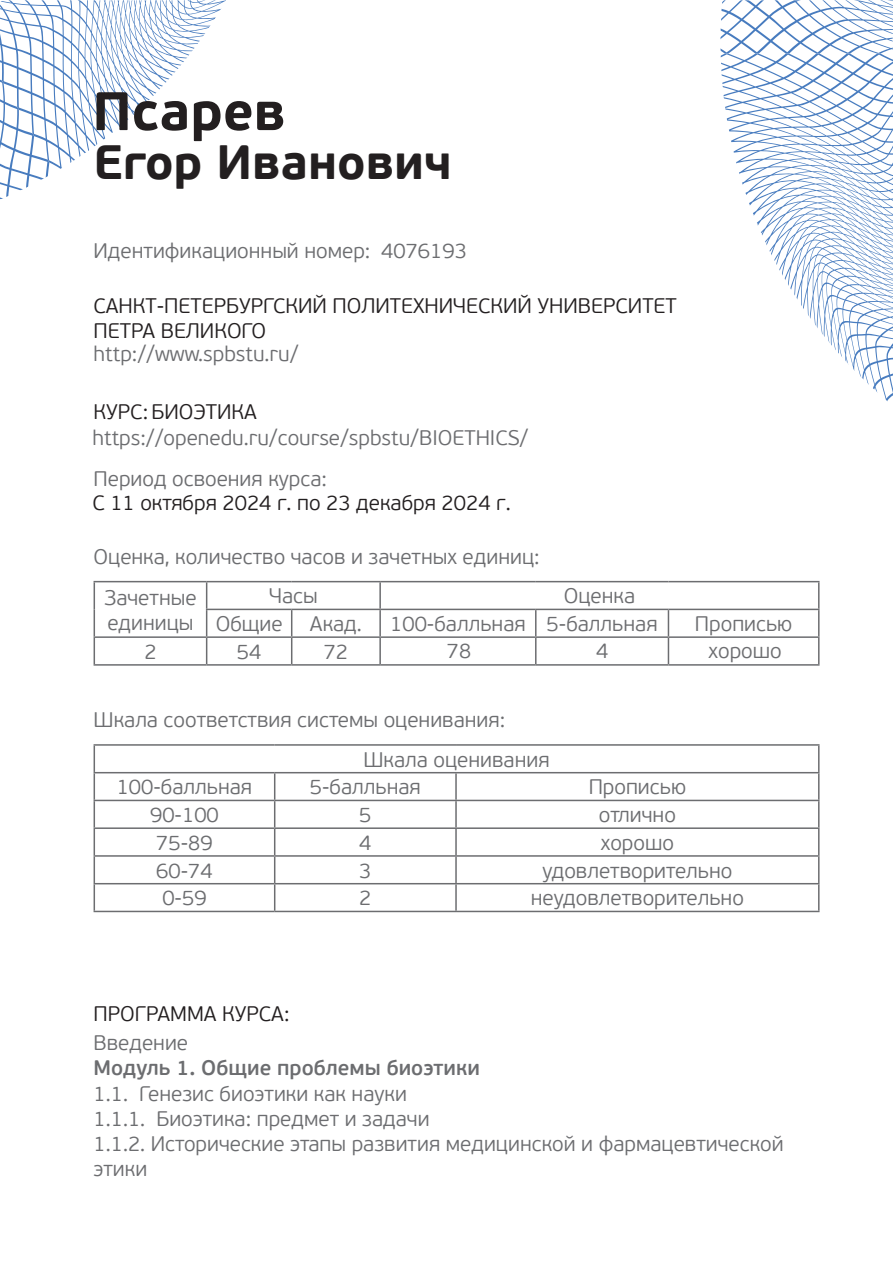
<style>
.page{position:relative;width:893px;height:1263px;background:#fff}
.page>*{position:absolute;margin:0;border:0;box-sizing:border-box;transform-origin:0 0}
.t1{font:700 54px "PF Beau Sans Pro";color:#231f20}
.t2{font:700 48px "PF Beau Sans Pro";color:#231f20}
.t3{font:300 21px/25.2px "PF Beau Sans Pro";color:#6c6d70}
.t4{font:300 21px/25.3px "PF Beau Sans Pro";color:#231f20}
.t5{font:600 21px "PF Beau Sans Pro";color:#6c6d70}
</style>
<div class="page">
<svg style="left:720px;top:0;width:173px;height:54px"></svg>
<svg style="left:720px;top:54px;width:173px;height:348px"></svg>
<svg style="left:0;top:0;width:226px;height:199px"></svg>
<hr style="left:94px;top:581px;width:113px;height:1px;background:#6c6d70">
<hr style="left:207px;top:581px;width:85px;height:1px;background:#6c6d70">
<hr style="left:292px;top:581px;width:88px;height:1px;background:#6c6d70">
<hr style="left:380px;top:581px;width:156px;height:1px;background:#6c6d70">
<hr style="left:379px;top:582px;width:2px;height:27px;background:#6c6d70">
<hr style="left:536px;top:581px;width:132px;height:1px;background:#6c6d70">
<hr style="left:668px;top:581px;width:151px;height:1px;background:#6c6d70">
<hr style="left:206px;top:609px;width:86px;height:1px;background:#6c6d70">
<hr style="left:292px;top:609px;width:88px;height:1px;background:#6c6d70">
<hr style="left:380px;top:609px;width:156px;height:1px;background:#6c6d70">
<hr style="left:379px;top:610px;width:2px;height:26px;background:#6c6d70">
<hr style="left:536px;top:609px;width:132px;height:1px;background:#6c6d70">
<hr style="left:668px;top:609px;width:151px;height:1px;background:#6c6d70">
<hr style="left:94px;top:636px;width:113px;height:2px;background:#6c6d70">
<svg style="left:94px;top:582px;width:1px;height:82px"></svg>
<hr style="left:207px;top:636px;width:85px;height:2px;background:#6c6d70">
<svg style="left:206px;top:582px;width:1px;height:82px"></svg>
<hr style="left:292px;top:636px;width:88px;height:2px;background:#6c6d70">
<svg style="left:291px;top:610px;width:1px;height:54px"></svg>
<hr style="left:380px;top:636px;width:156px;height:2px;background:#6c6d70">
<hr style="left:379px;top:638px;width:2px;height:26px;background:#6c6d70">
<hr style="left:536px;top:636px;width:132px;height:2px;background:#6c6d70">
<svg style="left:535px;top:610px;width:1px;height:54px"></svg>
<hr style="left:668px;top:636px;width:151px;height:2px;background:#6c6d70">
<svg style="left:668px;top:610px;width:1px;height:54px"></svg>
<svg style="left:818px;top:582px;width:1px;height:82px"></svg>
<hr style="left:94px;top:664px;width:113px;height:2px;background:#6c6d70">
<hr style="left:207px;top:664px;width:85px;height:2px;background:#6c6d70">
<hr style="left:292px;top:664px;width:88px;height:2px;background:#6c6d70">
<hr style="left:380px;top:664px;width:156px;height:2px;background:#6c6d70">
<hr style="left:536px;top:664px;width:132px;height:2px;background:#6c6d70">
<hr style="left:668px;top:664px;width:151px;height:2px;background:#6c6d70">
<hr style="left:94px;top:744px;width:181px;height:2px;background:#6c6d70">
<hr style="left:275px;top:744px;width:181px;height:2px;background:#6c6d70">
<hr style="left:456px;top:744px;width:363px;height:2px;background:#6c6d70">
<hr style="left:94px;top:772px;width:181px;height:1px;background:#6c6d70">
<hr style="left:275px;top:772px;width:181px;height:1px;background:#6c6d70">
<hr style="left:456px;top:772px;width:363px;height:1px;background:#6c6d70">
<hr style="left:455px;top:773px;width:2px;height:27px;background:#6c6d70">
<hr style="left:94px;top:800px;width:181px;height:1px;background:#6c6d70">
<hr style="left:275px;top:800px;width:181px;height:1px;background:#6c6d70">
<hr style="left:456px;top:800px;width:363px;height:1px;background:#6c6d70">
<hr style="left:455px;top:801px;width:2px;height:26px;background:#6c6d70">
<hr style="left:94px;top:827px;width:181px;height:2px;background:#6c6d70">
<hr style="left:275px;top:827px;width:181px;height:2px;background:#6c6d70">
<hr style="left:456px;top:827px;width:363px;height:2px;background:#6c6d70">
<hr style="left:455px;top:829px;width:2px;height:26px;background:#6c6d70">
<hr style="left:94px;top:855px;width:181px;height:2px;background:#6c6d70">
<hr style="left:275px;top:855px;width:181px;height:2px;background:#6c6d70">
<hr style="left:456px;top:855px;width:363px;height:2px;background:#6c6d70">
<hr style="left:455px;top:857px;width:2px;height:26px;background:#6c6d70">
<hr style="left:94px;top:883px;width:181px;height:1px;background:#6c6d70">
<svg style="left:94px;top:746px;width:1px;height:165px"></svg>
<hr style="left:275px;top:883px;width:181px;height:1px;background:#6c6d70">
<svg style="left:274px;top:773px;width:1px;height:138px"></svg>
<hr style="left:456px;top:883px;width:363px;height:1px;background:#6c6d70">
<hr style="left:455px;top:884px;width:2px;height:27px;background:#6c6d70">
<svg style="left:818px;top:746px;width:1px;height:165px"></svg>
<hr style="left:94px;top:911px;width:181px;height:1px;background:#6c6d70">
<hr style="left:275px;top:911px;width:181px;height:1px;background:#6c6d70">
<hr style="left:456px;top:911px;width:363px;height:1px;background:#6c6d70">
<h1 class="t1" style="left:92px;top:78px;width:195px">Псарев</h1>
<h2 class="t2" style="left:94px;top:133px;width:360px">Егор Иванович</h2>
<p class="t3" style="left:94px;top:238px;width:278px">Идентификационный номер:</p>
<p class="t4" style="left:94px;top:293px;width:585px">САНКТ-ПЕТЕРБУРГСКИЙ ПОЛИТЕХНИЧЕСКИЙ УНИВЕРСИТЕТ<br>ПЕТРА ВЕЛИКОГО</p>
<p class="t3" style="left:94px;top:342px;width:206px">http://www.spbstu.ru/</p>
<p class="t4" style="left:94px;top:399px;width:165px">КУРС:БИОЭТИКА</p>
<p class="t3" style="left:381px;top:238px;width:87px">4076193</p>
<p class="t3" style="left:92px;top:426px;width:437px">https://openedu.ru/course/spbstu/BIOETHICS/</p>
<p class="t3" style="left:94px;top:466px;width:235px">Период освоения курса:</p>
<p class="t4" style="left:92px;top:490px;width:420px">С 11 октября 2024 г. по 23 декабря 2024 г.</p>
<p class="t3" style="left:94px;top:545px;width:448px">Оценка, количество часов и зачетных единиц:</p>
<p class="t3" style="left:104px;top:585px;width:94px">Зачетные единицы</p>
<p class="t3" style="left:269px;top:584px;width:50px">Часы</p>
<p class="t3" style="left:564px;top:584px;width:73px">Оценка</p>
<p class="t3" style="left:216px;top:612px;width:69px">Общие</p>
<p class="t3" style="left:310px;top:612px;width:53px">Акад.</p>
<p class="t3" style="left:390px;top:612px;width:269px">100-балльная 5-балльная</p>
<p class="t3" style="left:695px;top:612px;width:99px">Прописью</p>
<p class="t3" style="left:144px;top:639px;width:14px">2</p>
<p class="t3" style="left:237px;top:639px;width:26px">54</p>
<p class="t3" style="left:324px;top:639px;width:26px">72</p>
<p class="t3" style="left:447px;top:639px;width:26px">78</p>
<p class="t3" style="left:596px;top:639px;width:14px">4</p>
<p class="t3" style="left:709px;top:639px;width:75px">хорошо</p>
<p class="t3" style="left:94px;top:707px;width:413px">Шкала соответствия системы оценивания:</p>
<p class="t3" style="left:363px;top:747px;width:188px">Шкала оценивания</p>
<p class="t3" style="left:117px;top:775px;width:137px">100-балльная</p>
<p class="t3" style="left:310px;top:775px;width:113px">5-балльная</p>
<p class="t3" style="left:589px;top:775px;width:99px">Прописью</p>
<p class="t3" style="left:150px;top:803px;width:70px">90-100</p>
<p class="t3" style="left:359px;top:803px;width:14px">5</p>
<p class="t3" style="left:599px;top:803px;width:79px">отлично</p>
<p class="t3" style="left:156px;top:830px;width:58px">75-89</p>
<p class="t3" style="left:359px;top:830px;width:14px">4</p>
<p class="t3" style="left:601px;top:830px;width:75px">хорошо</p>
<p class="t3" style="left:156px;top:858px;width:58px">60-74</p>
<p class="t3" style="left:359px;top:858px;width:14px">3</p>
<p class="t3" style="left:542px;top:858px;width:192px">удовлетворительно</p>
<p class="t3" style="left:162px;top:886px;width:46px">0-59</p>
<p class="t3" style="left:359px;top:886px;width:14px">2</p>
<p class="t3" style="left:531px;top:886px;width:215px">неудовлетворительно</p>
<p class="t4" style="left:94px;top:1001px;width:197px">ПРОГРАММА КУРСА:</p>
<p class="t3" style="left:94px;top:1031px;width:96px">Введение</p>
<p class="t5" style="left:94px;top:1056px;width:388px">Модуль 1. Общие проблемы биоэтики</p>
<p class="t3" style="left:94px;top:1081px;width:692px">1.1. Генезис биоэтики как науки<br>1.1.1. Биоэтика: предмет и задачи<br>1.1.2. Исторические этапы развития медицинской и фармацевтической этики</p>
</div>
